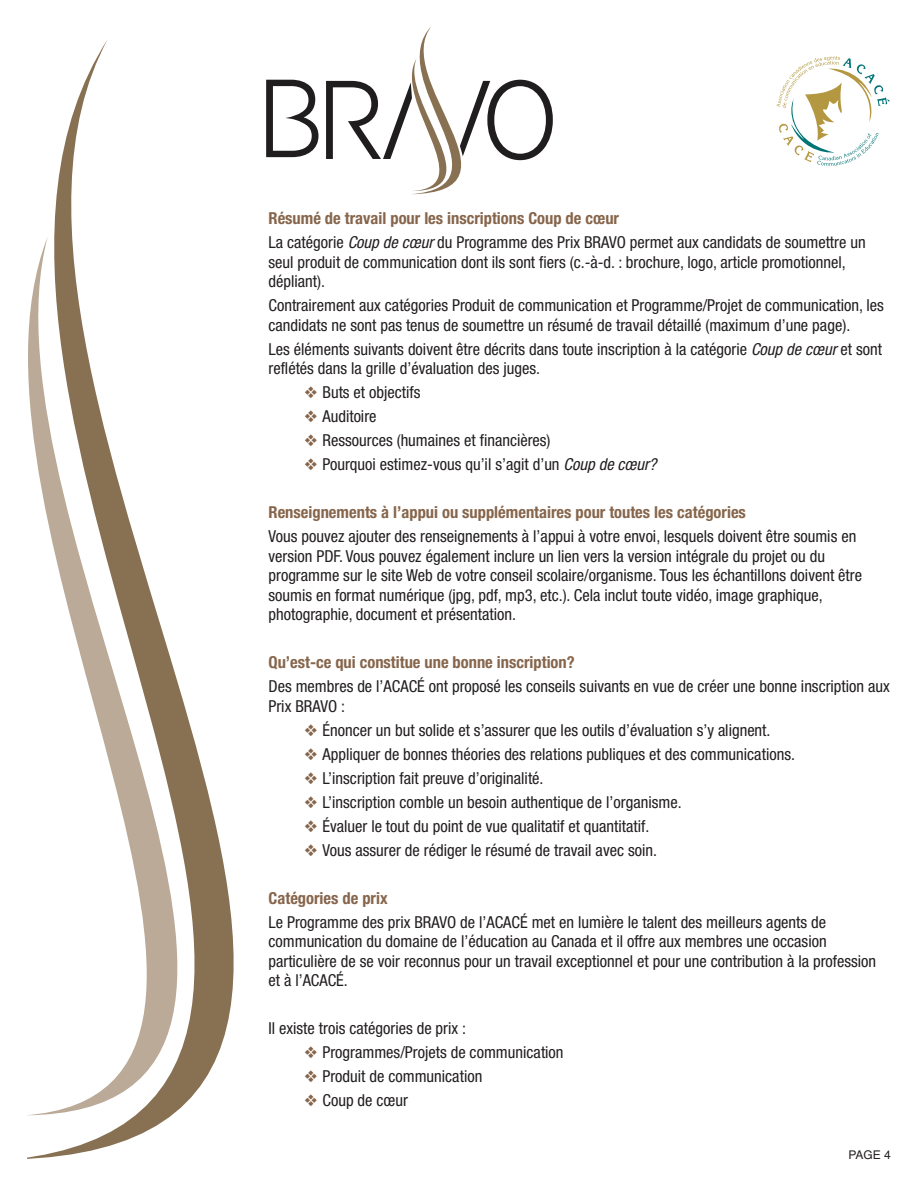
<style>
.page{position:relative;width:918px;height:1188px;background:#fff}
.page>*{position:absolute;margin:0;border:0;box-sizing:border-box;transform-origin:0 0}
.t1{font:condensed 16.5px/19.5px "Helvetica Neue";color:#231f20}
.t2{font:700 condensed 16.5px "Helvetica Neue";color:#86654b}
.t3{font:12px "Helvetica";color:#231f20}
.s1{font-style:italic}
.s2{color:#86654b}
</style>
<div class="page">
<svg style="left:27px;top:40px;width:207px;height:1119px"></svg>
<svg style="left:266px;top:80px;width:52px;height:77px"></svg>
<svg style="left:326px;top:27px;width:227px;height:167px"></svg>
<svg style="left:777px;top:56px;width:113px;height:110px"></svg>
<p class="t2" style="left:268px;top:212px;width:352px">Résumé de travail pour les inscriptions Coup de cœur</p>
<p class="t1" style="left:268px;top:234px;width:599px">La catégorie <span class="s1">Coup de cœur</span>du Programme des Prix BRAVO permet aux candidats de soumettre un seul produit de communication dont ils sont fiers (c.-à-d. : brochure, logo, article promotionnel, dépliant).</p>
<p class="t1" style="left:268px;top:297px;width:617px">Contrairement aux catégories Produit de communication et Programme/Projet de communication, les candidats ne sont pas tenus de soumettre un résumé de travail détaillé (maximum d’une page).</p>
<p class="t1" style="left:268px;top:341px;width:615px">Les éléments suivants doivent être décrits dans toute inscription à la catégorie <span class="s1">Coup de cœur</span>et sont reflétés dans la grille d’évaluation des juges.</p>
<p class="t1" style="left:304px;top:384px;width:118px"><span class="s2">❖</span> Buts et objectifs</p>
<p class="t1" style="left:304px;top:408px;width:74px"><span class="s2">❖</span> Auditoire</p>
<p class="t1" style="left:304px;top:432px;width:248px"><span class="s2">❖</span> Ressources (humaines et financières)</p>
<p class="t1" style="left:304px;top:456px;width:357px"><span class="s2">❖</span> Pourquoi estimez-vous qu’il s’agit d’un <span class="s1">Coup de cœur?</span></p>
<p class="t2" style="left:268px;top:506px;width:479px">Renseignements à l’appui ou supplémentaires pour toutes les catégories</p>
<p class="t1" style="left:268px;top:528px;width:595px">Vous pouvez ajouter des renseignements à l’appui à votre envoi, lesquels doivent être soumis en version PDF. Vous pouvez également inclure un lien vers la version intégrale du projet ou du programme sur le site Web de votre conseil scolaire/organisme. Tous les échantillons doivent être soumis en format numérique (jpg, pdf, mp3, etc.). Cela inclut toute vidéo, image graphique, photographie, document et présentation.</p>
<p class="t2" style="left:268px;top:656px;width:308px">Qu’est-ce qui constitue une bonne inscription?</p>
<p class="t1" style="left:268px;top:678px;width:623px">Des membres de l’ACACÉ ont proposé les conseils suivants en vue de créer une bonne inscription aux<br>Prix BRAVO :</p>
<p class="t1" style="left:304px;top:722px;width:468px"><span class="s2">❖</span> Énoncer un but solide et s’assurer que les outils d’évaluation s’y alignent.</p>
<p class="t1" style="left:304px;top:746px;width:492px"><span class="s2">❖</span> Appliquer de bonnes théories des relations publiques et des communications.</p>
<p class="t1" style="left:304px;top:770px;width:241px"><span class="s2">❖</span> L’inscription fait preuve d’originalité.</p>
<p class="t1" style="left:304px;top:794px;width:379px"><span class="s2">❖</span> L’inscription comble un besoin authentique de l’organisme.</p>
<p class="t1" style="left:304px;top:818px;width:347px"><span class="s2">❖</span> Évaluer le tout du point de vue qualitatif et quantitatif.</p>
<p class="t1" style="left:304px;top:842px;width:354px"><span class="s2">❖</span> Vous assurer de rédiger le résumé de travail avec soin.</p>
<p class="t2" style="left:268px;top:892px;width:121px">Catégories de prix</p>
<p class="t1" style="left:268px;top:914px;width:609px">Le Programme des prix BRAVO de l’ACACÉ met en lumière le talent des meilleurs agents de communication du domaine de l’éducation au Canada et il offre aux membres une occasion particulière de se voir reconnus pour un travail exceptionnel et pour une contribution à la profession et à l’ACACÉ.</p>
<p class="t1" style="left:268px;top:1020px;width:199px">Il existe trois catégories de prix :</p>
<p class="t1" style="left:304px;top:1044px;width:261px"><span class="s2">❖</span> Programmes/Projets de communication</p>
<p class="t1" style="left:304px;top:1068px;width:179px"><span class="s2">❖</span> Produit de communication</p>
<p class="t1" style="left:304px;top:1092px;width:105px"><span class="s2">❖</span> Coup de cœur</p>
<p class="t3" style="left:849px;top:1150px;width:44px">PAGE 4</p>
</div>
